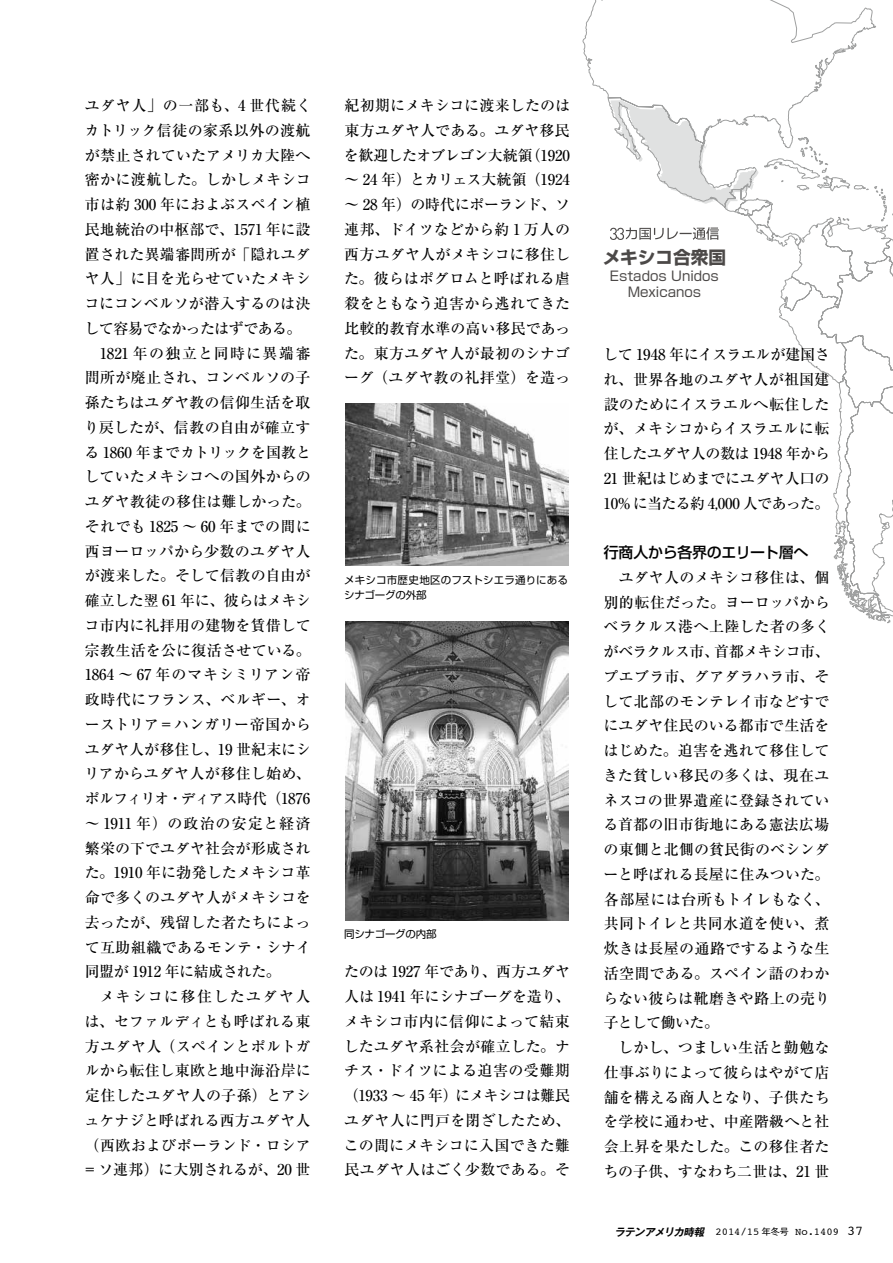
<style>
.page{position:relative;width:893px;height:1263px;background:#fff}
.page>*{position:absolute;margin:0;border:0;box-sizing:border-box;transform-origin:0 0}
.t1{font:700 17.7px "Shin Go Pro";color:#4c4948}
.t2{font:500 15px/24.8px "Ryumin Pro";letter-spacing:.005em;color:#000;text-align:justify}
.t3{font:500 15px "Ryumin Pro";letter-spacing:-.045em;color:#000}
.t4{font:500 15px "Ryumin Pro";letter-spacing:-.02em;color:#000}
.t5{font:500 15px "Ryumin Pro";letter-spacing:.025em;color:#000}
.t6{font:500 15px "Ryumin Pro";letter-spacing:-.03em;color:#000}
.t7{font:500 15px "Ryumin Pro";letter-spacing:.06em;color:#000}
.t8{font:500 15px "Ryumin Pro";letter-spacing:.04em;color:#000}
.t9{font:500 15px "Ryumin Pro";letter-spacing:-.04em;color:#000}
.t10{font:500 15px "Ryumin Pro";letter-spacing:.085em;color:#000}
.t11{font:500 15px "Ryumin Pro";letter-spacing:-.025em;color:#000}
.t12{font:500 15px "Shin Go Pro";letter-spacing:-.02em;color:#000}
.t13{font:500 15px "Ryumin Pro";letter-spacing:.09em;color:#000}
.t14{font:13.2px/16.5px "Shin Go Pro";color:#4c4948;text-align:center}
.t15{font:10.5px/15px "Shin Go Pro";letter-spacing:.005em;color:#000}
.t16{font:10.5px "Courier";color:#000}
.t17{font:10.5px "Shin Go Pro";letter-spacing:-.03em;color:#000}
.s1{font-family:"Gothic MB101 Pro De";font-weight:700;font-style:italic}
.s2{font-family:"Gothic MB101 Pro";font-size:9px}
.s3{font-size:13.5px}
</style>
<div class="page">
<svg style="left:583px;top:0;width:310px;height:623px"></svg>
<img style="left:345px;top:404px;width:224px;height:161px">
<img style="left:345px;top:621px;width:224px;height:299px">
<svg style="left:610px;top:227px;width:109px;height:13px"></svg>
<p class="t8" style="left:85px;top:94px;width:228px">ユダヤ人」の一部も、4 世代続く</p>
<p class="t2" style="left:85px;top:117px;width:227px">カトリック信徒の家系以外の渡航</p>
<p class="t2" style="left:85px;top:141px;width:227px">が禁止されていたアメリカ大陸へ</p>
<p class="t2" style="left:85px;top:166px;width:227px">密かに渡航した。しかしメキシコ</p>
<p class="t2" style="left:85px;top:191px;width:227px">市は約 300 年におよぶスペイン植</p>
<p class="t2" style="left:85px;top:216px;width:227px">民地統治の中枢部で、1571 年に設</p>
<p class="t2" style="left:85px;top:240px;width:227px">置された異端審問所が「隠れユダ</p>
<p class="t2" style="left:85px;top:265px;width:228px">ヤ人」に目を光らせていたメキシ</p>
<p class="t2" style="left:84px;top:290px;width:227px">コにコンベルソが潜入するのは決</p>
<p class="t9" style="left:84px;top:316px;width:218px">して容易でなかったはずである。</p>
<p class="t10" style="left:100px;top:341px;width:212px">1821 年の独立と同時に異端審</p>
<p class="t2" style="left:85px;top:364px;width:227px">問所が廃止され、コンベルソの子</p>
<p class="t2" style="left:85px;top:389px;width:227px">孫たちはユダヤ教の信仰生活を取</p>
<p class="t2" style="left:84px;top:414px;width:228px">り戻したが、信教の自由が確立す</p>
<p class="t4" style="left:85px;top:440px;width:228px">る 1860 年までカトリックを国教と</p>
<p class="t2" style="left:84px;top:463px;width:228px">していたメキシコへの国外からの</p>
<p class="t2" style="left:85px;top:488px;width:227px">ユダヤ教徒の移住は難しかった。</p>
<p class="t2" style="left:85px;top:513px;width:227px">それでも 1825 ～ 60 年までの間に</p>
<p class="t2" style="left:85px;top:537px;width:227px">西ヨーロッパから少数のユダヤ人</p>
<p class="t2" style="left:85px;top:562px;width:227px">が渡来した。そして信教の自由が</p>
<p class="t6" style="left:85px;top:589px;width:227px">確立した翌 61 年に、彼らはメキシ</p>
<p class="t2" style="left:84px;top:612px;width:228px">コ市内に礼拝用の建物を賃借して</p>
<p class="t2" style="left:85px;top:636px;width:227px">宗教生活を公に復活させている。</p>
<p class="t5" style="left:85px;top:663px;width:227px">1864 ～ 67 年のマキシミリアン帝</p>
<p class="t2" style="left:85px;top:686px;width:227px">政時代にフランス、ベルギー、オ</p>
<p class="t2" style="left:85px;top:711px;width:228px">ーストリア＝ハンガリー帝国から</p>
<p class="t2" style="left:85px;top:735px;width:227px">ユダヤ人が移住し、19 世紀末にシ</p>
<p class="t2" style="left:84px;top:760px;width:228px">リアからユダヤ人が移住し始め、</p>
<p class="t3" style="left:85px;top:787px;width:227px">ポルフィリオ・ディアス時代（1876</p>
<p class="t7" style="left:85px;top:811px;width:227px">～ 1911 年）の政治の安定と経済</p>
<p class="t2" style="left:85px;top:834px;width:227px">繁栄の下でユダヤ社会が形成され</p>
<p class="t2" style="left:85px;top:859px;width:227px">た。1910 年に勃発したメキシコ革</p>
<p class="t2" style="left:85px;top:884px;width:227px">命で多くのユダヤ人がメキシコを</p>
<p class="t2" style="left:85px;top:909px;width:228px">去ったが、残留した者たちによっ</p>
<p class="t2" style="left:85px;top:933px;width:228px">て互助組織であるモンテ・シナイ</p>
<p class="t11" style="left:85px;top:960px;width:198px">同盟が 1912 年に結成された。</p>
<p class="t13" style="left:100px;top:985px;width:212px">メキシコに移住したユダヤ人</p>
<p class="t2" style="left:85px;top:1008px;width:227px">は、セファルディとも呼ばれる東</p>
<p class="t2" style="left:85px;top:1032px;width:227px">方ユダヤ人（スペインとポルトガ</p>
<p class="t2" style="left:85px;top:1057px;width:228px">ルから転住し東欧と地中海沿岸に</p>
<p class="t2" style="left:85px;top:1082px;width:227px">定住したユダヤ人の子孫）とアシ</p>
<p class="t2" style="left:85px;top:1107px;width:227px">ュケナジと呼ばれる西方ユダヤ人</p>
<p class="t2" style="left:84px;top:1131px;width:228px">（西欧およびポーランド・ロシア</p>
<p class="t2" style="left:85px;top:1156px;width:227px">= ソ連邦）に大別されるが、20 世</p>
<p class="t2" style="left:344px;top:92px;width:228px">紀初期にメキシコに渡来したのは東方ユダヤ人である。ユダヤ移民を歓迎したオブレゴン大統領（1920～ 24 年）とカリェス大統領（1924～ 28 年）の時代にポーランド、ソ連邦、ドイツなどから約 1 万人の西方ユダヤ人がメキシコに移住した。彼らはポグロムと呼ばれる虐殺をともなう迫害から逃れてきた比較的教育水準の高い移民であった。東方ユダヤ人が最初のシナゴーグ（ユダヤ教の礼拝堂）を造っ</p>
<p class="t15" style="left:344px;top:571px;width:225px">メキシコ市歴史地区のフストシエラ通りにあるシナゴーグの外部</p>
<p class="t17" style="left:344px;top:926px;width:94px">同シナゴーグの内部</p>
<p class="t2" style="left:344px;top:958px;width:228px">たのは 1927 年であり、西方ユダヤ人は 1941 年にシナゴーグを造り、メキシコ市内に信仰によって結束したユダヤ系社会が確立した。ナチス・ドイツによる迫害の受難期（1933 ～ 45 年）にメキシコは難民ユダヤ人に門戸を閉ざしたため、この間にメキシコに入国できた難民ユダヤ人はごく少数である。そ</p>
<p class="t1" style="left:603px;top:243px;width:125px">メキシコ合衆国</p>
<p class="t14" style="left:610px;top:266px;width:110px">Estados Unidos<br>Mexicanos</p>
<p class="t2" style="left:603px;top:341px;width:228px">して 1948 年にイスラエルが建国され、世界各地のユダヤ人が祖国建設のためにイスラエルへ転住したが、メキシコからイスラエルに転住したユダヤ人の数は 1948 年から21 世紀はじめまでにユダヤ人口の10% に当たる約 4,000 人であった。</p>
<p class="t12" style="left:604px;top:540px;width:206px">行商人から各界のエリート層へ</p>
<p class="t2" style="left:603px;top:564px;width:228px;text-indent:16px">ユダヤ人のメキシコ移住は、個別的転住だった。ヨーロッパからベラクルス港へ上陸した者の多くがベラクルス市、首都メキシコ市、プエブラ市、グアダラハラ市、そして北部のモンテレイ市などすでにユダヤ住民のいる都市で生活をはじめた。迫害を逃れて移住してきた貧しい移民の多くは、現在ユネスコの世界遺産に登録されている首都の旧市街地にある憲法広場の東側と北側の貧民街のベシンダーと呼ばれる長屋に住みついた。各部屋には台所もトイレもなく、共同トイレと共同水道を使い、煮炊きは長屋の通路でするような生活空間である。スペイン語のわからない彼らは靴磨きや路上の売り子として働いた。</p>
<p class="t2" style="left:603px;top:1034px;width:228px;text-indent:15px">しかし、つましい生活と勤勉な仕事ぶりによって彼らはやがて店舗を構える商人となり、子供たちを学校に通わせ、中産階級へと社会上昇を果たした。この移住者たちの子供、すなわち二世は、21 世</p>
<p class="t16" style="left:614px;top:1223px;width:250px"><span class="s1">ラテンアメリカ時報</span> 2014/15 <span class="s2">年冬号</span> No.1409 <span class="s3">37</span></p>
</div>
